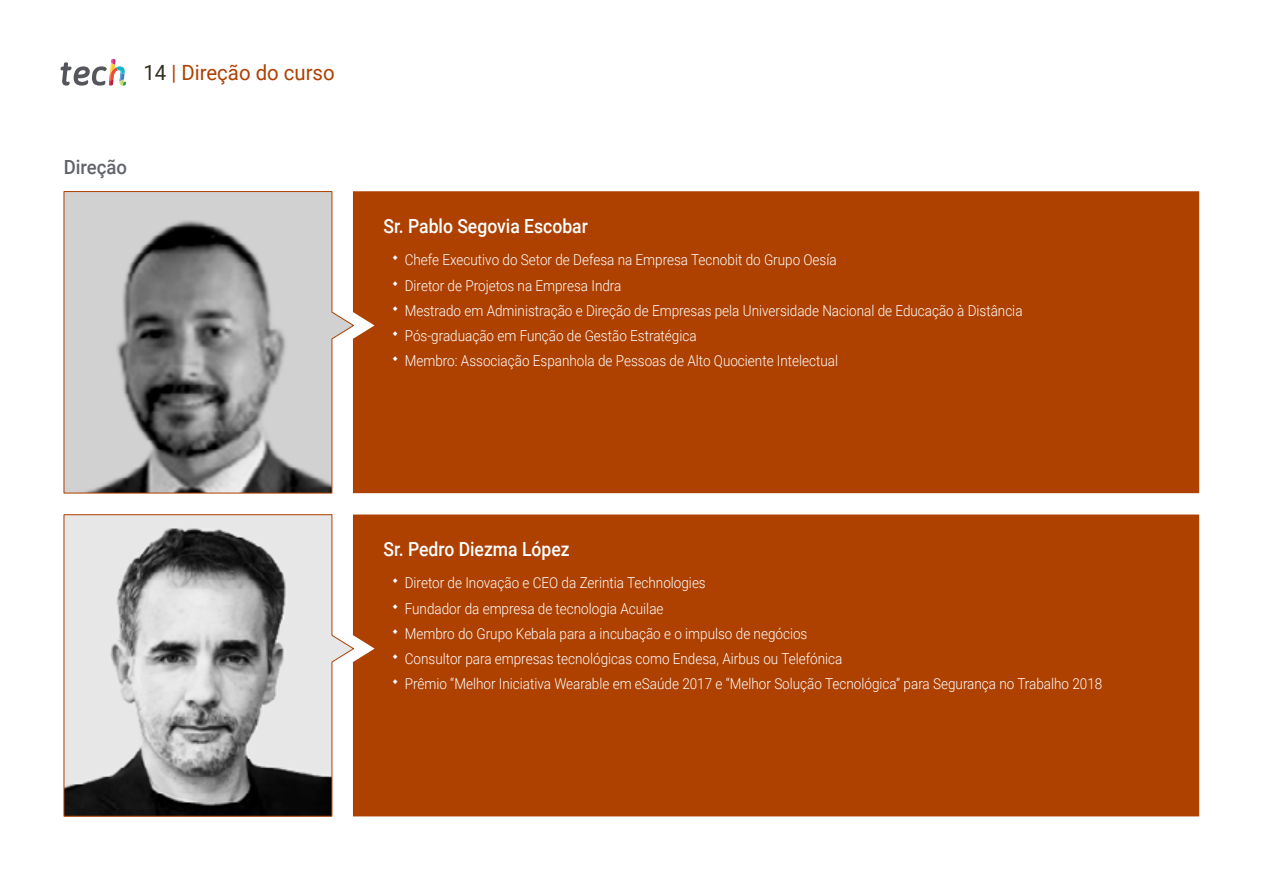
<style>
.page{position:relative;width:1263px;height:893px;background:#fff}
.page>*{position:absolute;margin:0;border:0;box-sizing:border-box;transform-origin:0 0}
.t1{font:21px "Roboto";color:#ae4000}
.t2{font:500 19.5px "Roboto";color:#fff;scale:.9 1}
.t3{font:500 19.5px "Roboto";color:#61646a;scale:.95 1}
.t4{font:300 15px/25.2px "Roboto";color:#fff;scale:.9 1}
.s1{color:#312e20}
</style>
<div class="page">
<svg style="left:61px;top:59px;width:65px;height:27px"></svg>
<div style="left:354px;top:191px;width:845px;height:302px;background:#ae4000"></div>
<div style="left:354px;top:514px;width:845px;height:302px;background:#ae4000"></div>
<svg style="left:64px;top:191px;width:290px;height:302px;background:#abaaa9"></svg>
<svg style="left:64px;top:514px;width:290px;height:303px;background:#b0aead"></svg>
<svg style="left:393px;top:255px;width:4px;height:5px"></svg>
<svg style="left:393px;top:281px;width:4px;height:5px"></svg>
<svg style="left:393px;top:306px;width:4px;height:5px"></svg>
<svg style="left:393px;top:331px;width:4px;height:5px"></svg>
<svg style="left:393px;top:356px;width:4px;height:5px"></svg>
<svg style="left:393px;top:578px;width:4px;height:5px"></svg>
<svg style="left:393px;top:604px;width:4px;height:5px"></svg>
<svg style="left:393px;top:629px;width:4px;height:5px"></svg>
<svg style="left:393px;top:654px;width:4px;height:5px"></svg>
<svg style="left:393px;top:679px;width:4px;height:5px"></svg>
<h1 class="t1" style="left:144px;top:57px;width:193px"><span class="s1">14</span> | Direção do curso</h1>
<h2 class="t3" style="left:64px;top:154px;width:68px">Direção</h2>
<h2 class="t2" style="left:383px;top:212px;width:229px">Sr. Pablo Segovia Escobar</h2>
<p class="t4" style="left:405px;top:247px;width:688px">Chefe Executivo do Setor de Defesa na Empresa Tecnobit do Grupo Oesía<br>Diretor de Projetos na Empresa Indra<br>Mestrado em Administração e Direção de Empresas pela Universidade Nacional de Educação à Distância Pós-graduação em Função de Gestão Estratégica<br>Membro: Associação Espanhola de Pessoas de Alto Quociente Intelectual</p>
<h2 class="t2" style="left:383px;top:535px;width:208px">Sr. Pedro Diezma López</h2>
<p class="t4" style="left:405px;top:570px;width:777px">Diretor de Inovação e CEO da Zerintia Technologies<br>Fundador da empresa de tecnologia Acuilae<br>Membro do Grupo Kebala para a incubação e o impulso de negócios<br>Consultor para empresas tecnológicas como Endesa, Airbus ou Telefónica<br>Prêmio “Melhor Iniciativa Wearable em eSaúde 2017 e “Melhor Solução Tecnológica” para Segurança no Trabalho 2018</p>
</div>
